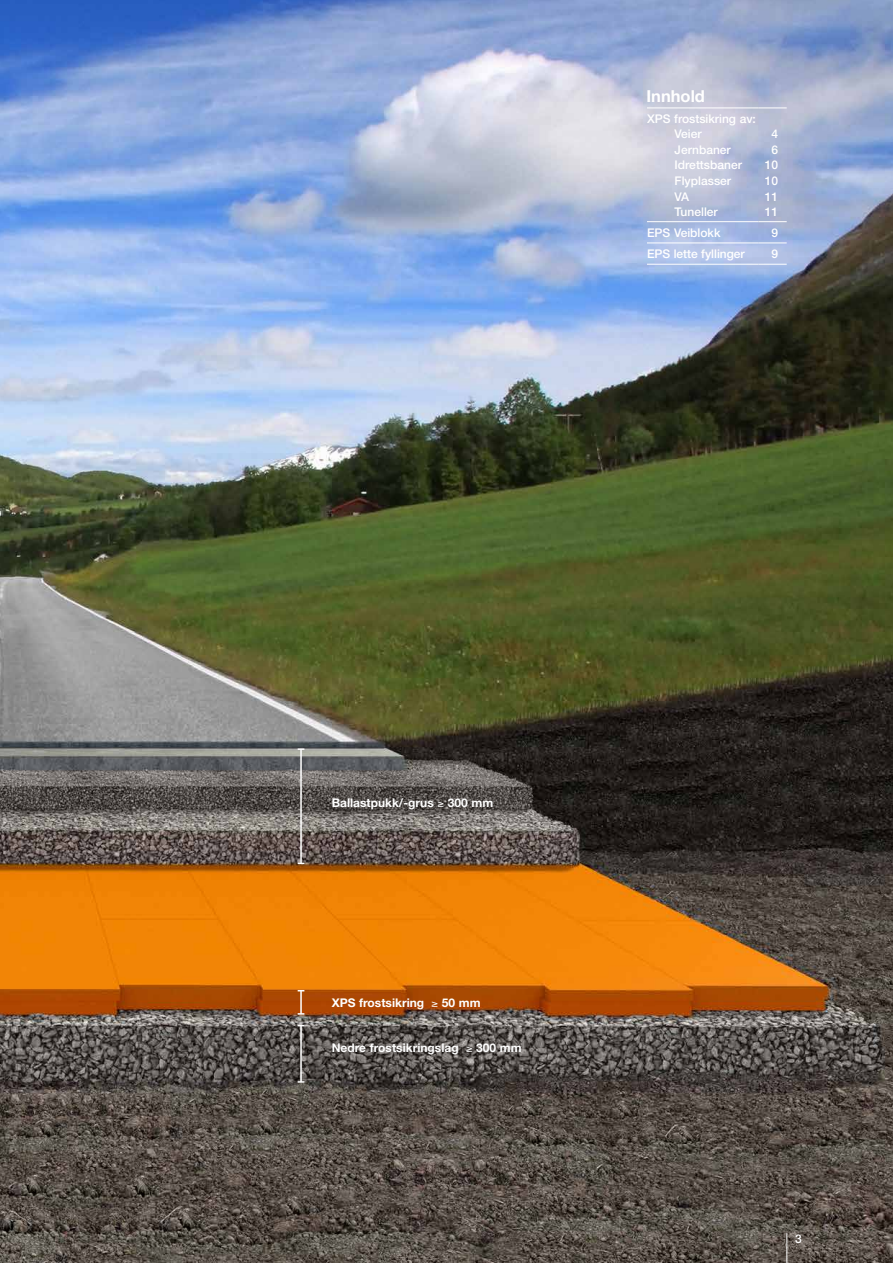
<style>
.page{position:relative;width:893px;height:1263px;background:#fff}
.page>*{position:absolute;margin:0;border:0;box-sizing:border-box;transform-origin:0 0}
.t1{font:700 16.5px "Helvetica Neue";color:#fff}
.t2{font:500 12px/14.4px "Helvetica Neue";color:#fff}
.t3{font:700 12px "Helvetica Neue";color:#fff}
</style>
<div class="page">
<img style="left:0;top:0;width:893px;height:1263px">
<hr style="left:647px;top:108px;width:112px;height:1px;background:#fff">
<svg style="left:759px;top:108px;width:28px;height:1px"></svg>
<hr style="left:647px;top:221px;width:112px;height:1px;background:#fff">
<svg style="left:759px;top:221px;width:28px;height:1px"></svg>
<hr style="left:647px;top:243px;width:112px;height:1px;background:#fff">
<svg style="left:759px;top:243px;width:28px;height:1px"></svg>
<hr style="left:647px;top:264px;width:112px;height:1px;background:#fff">
<svg style="left:759px;top:264px;width:28px;height:1px"></svg>
<hr style="left:300px;top:991px;width:2px;height:23px;background:#fff">
<svg style="left:298px;top:1013px;width:6px;height:2px"></svg>
<hr style="left:300px;top:749px;width:2px;height:114px;background:#fff">
<hr style="left:300px;top:1025px;width:2px;height:57px;background:#fff">
<hr style="left:787px;top:1233px;width:1px;height:30px;background:#fff">
<h1 class="t1" style="left:646px;top:85px;width:60px">Innhold</h1>
<p class="t2" style="left:675px;top:112px;width:83px;text-indent:-28px">XPS frostsikring av:<br>Veier</p>
<p class="t2" style="left:771px;top:126px;width:8px">4</p>
<p class="t2" style="left:675px;top:142px;width:58px">Jernbaner</p>
<p class="t2" style="left:771px;top:142px;width:8px">6</p>
<p class="t2" style="left:675px;top:158px;width:69px">Idrettsbaner</p>
<p class="t2" style="left:765px;top:158px;width:15px">10</p>
<p class="t2" style="left:675px;top:174px;width:58px">Flyplasser</p>
<p class="t2" style="left:765px;top:174px;width:15px">10</p>
<p class="t2" style="left:675px;top:190px;width:16px">VA</p>
<p class="t2" style="left:765px;top:190px;width:15px">11</p>
<p class="t2" style="left:675px;top:204px;width:45px">Tuneller</p>
<p class="t2" style="left:765px;top:204px;width:15px">11</p>
<p class="t2" style="left:647px;top:225px;width:75px">EPS Veiblokk</p>
<p class="t2" style="left:771px;top:225px;width:8px">9</p>
<p class="t2" style="left:647px;top:247px;width:99px">EPS lette fyllinger</p>
<p class="t2" style="left:771px;top:247px;width:8px">9</p>
<p class="t3" style="left:332px;top:795px;width:163px">Ballastpukk/-grus ≥ 300 mm</p>
<p class="t3" style="left:332px;top:996px;width:150px">XPS frostsikring ≥ 50 mm</p>
<p class="t3" style="left:332px;top:1040px;width:192px">Nedre frostsikringslag ≥ 300 mm</p>
<p class="t2" style="left:795px;top:1231px;width:8px">3</p>
</div>
